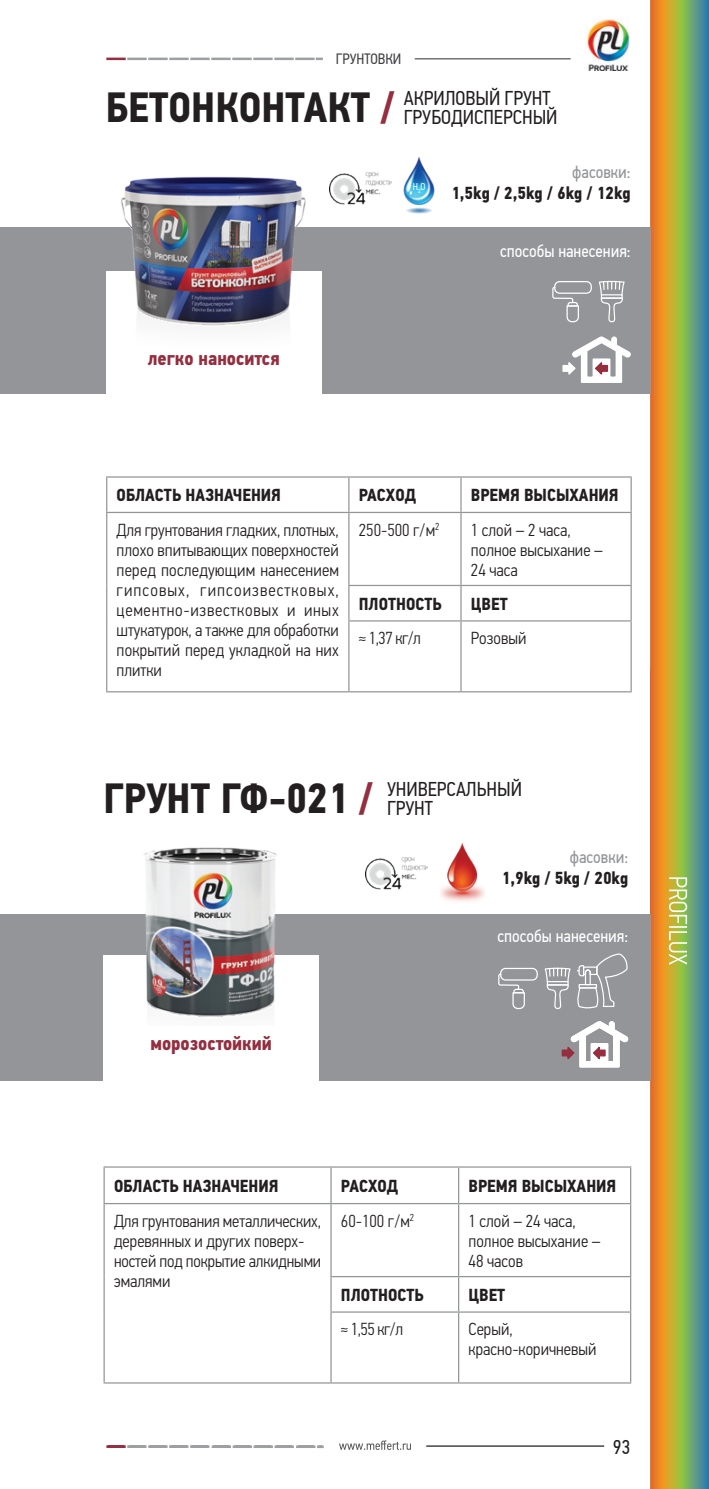
<style>
.page{position:relative;width:709px;height:1489px;background:#fff}
.page>*{position:absolute;margin:0;border:0;box-sizing:border-box;transform-origin:0 0}
.t1{font:20px/18.5px "PF Din Text Cond Pro";color:#231f20}
.t2{font:700 20px "PF Din Text Cond Pro";color:#952e3f}
.t3{font:300 17.5px/20px "PF Din Text Cond Pro";color:#231f20}
.t4{font:700 17.5px "PF Din Text Cond Pro";color:#231f20}
.t5{font:17.5px "PF Din Text Cond Pro";color:#fff}
.t6{font:17.5px "PF Din Text Cond Pro";color:#939598}
.t7{font:15px "PF Din Text Cond Pro";color:#414042}
.t8{font:10px "PF Din Text Cond Pro";color:#fff}
.s1{font-weight:700;font-size:42.5px}
.s2{font-weight:700;font-size:42.5px;color:#952e3f}
</style>
<div class="page">
<svg style="left:339px;top:1440px;width:72px;height:9px"></svg>
<hr style="left:426px;top:1445px;width:178px;height:1px;background:#231f20">
<svg style="left:108px;top:1445px;width:214px;height:2px"></svg>
<svg style="left:650px;top:0;width:59px;height:1488px;background:#9b9c54"></svg>
<svg style="left:650px;top:638px;width:57px;height:372px;background:#a29f54"></svg>
<div style="left:0;top:227px;width:650px;height:166px;background:#939598"></div>
<div style="left:0;top:914px;width:650px;height:167px;background:#939598"></div>
<img style="left:403px;top:156px;width:32px;height:58px">
<div style="left:106px;top:271px;width:216px;height:126px;background:#fff"></div>
<hr style="left:106px;top:476px;width:243px;height:1px;background:#939598">
<hr style="left:106px;top:477px;width:1px;height:35px;background:#939598">
<hr style="left:349px;top:476px;width:112px;height:1px;background:#939598">
<hr style="left:348px;top:477px;width:1px;height:35px;background:#939598">
<hr style="left:461px;top:476px;width:170px;height:1px;background:#939598">
<hr style="left:460px;top:477px;width:1px;height:35px;background:#939598">
<hr style="left:630px;top:477px;width:1px;height:35px;background:#939598">
<hr style="left:106px;top:512px;width:243px;height:1px;background:#939598">
<hr style="left:106px;top:513px;width:1px;height:72px;background:#939598">
<hr style="left:106px;top:585px;width:1px;height:36px;background:#939598">
<hr style="left:106px;top:621px;width:1px;height:70px;background:#939598">
<hr style="left:106px;top:691px;width:243px;height:1px;background:#939598">
<hr style="left:349px;top:512px;width:112px;height:1px;background:#939598">
<hr style="left:348px;top:513px;width:1px;height:72px;background:#939598">
<hr style="left:461px;top:512px;width:170px;height:1px;background:#939598">
<hr style="left:460px;top:513px;width:1px;height:72px;background:#939598">
<hr style="left:630px;top:513px;width:1px;height:72px;background:#939598">
<hr style="left:348px;top:585px;width:113px;height:1px;background:#939598">
<hr style="left:348px;top:586px;width:1px;height:34px;background:#939598">
<hr style="left:461px;top:585px;width:170px;height:1px;background:#939598">
<hr style="left:460px;top:586px;width:1px;height:34px;background:#939598">
<hr style="left:630px;top:586px;width:1px;height:34px;background:#939598">
<hr style="left:348px;top:620px;width:113px;height:1px;background:#939598">
<hr style="left:348px;top:621px;width:1px;height:70px;background:#939598">
<hr style="left:461px;top:620px;width:170px;height:1px;background:#939598">
<hr style="left:460px;top:621px;width:1px;height:70px;background:#939598">
<hr style="left:630px;top:621px;width:1px;height:70px;background:#939598">
<hr style="left:349px;top:691px;width:112px;height:1px;background:#939598">
<hr style="left:461px;top:691px;width:170px;height:1px;background:#939598">
<svg style="left:562px;top:336px;width:68px;height:47px"></svg>
<img style="left:121px;top:176px;width:185px;height:150px">
<div style="left:554px;top:281px;width:38px;height:13px;border:1px solid #fff;border-radius:5px"></div>
<svg style="left:552px;top:286px;width:27px;height:37px"></svg>
<svg style="left:598px;top:280px;width:27px;height:43px"></svg>
<div style="left:103px;top:955px;width:216px;height:126px;background:#fff"></div>
<img style="left:366px;top:857px;width:61px;height:33px">
<div style="left:500px;top:967px;width:38px;height:13px;border:1px solid #fff;border-radius:5px"></div>
<svg style="left:498px;top:972px;width:27px;height:37px"></svg>
<svg style="left:544px;top:953px;width:84px;height:56px"></svg>
<div style="left:578px;top:983px;width:19px;height:5px;border:1px solid #fff"></div>
<hr style="left:103px;top:1166px;width:228px;height:1px;background:#939598">
<hr style="left:103px;top:1167px;width:2px;height:35px;background:#939598">
<hr style="left:331px;top:1166px;width:127px;height:1px;background:#939598">
<hr style="left:330px;top:1167px;width:2px;height:35px;background:#939598">
<hr style="left:458px;top:1166px;width:173px;height:1px;background:#939598">
<hr style="left:458px;top:1167px;width:1px;height:35px;background:#939598">
<hr style="left:630px;top:1167px;width:1px;height:35px;background:#939598">
<hr style="left:103px;top:1202px;width:228px;height:2px;background:#939598">
<hr style="left:103px;top:1204px;width:2px;height:72px;background:#939598">
<hr style="left:103px;top:1276px;width:2px;height:35px;background:#939598">
<hr style="left:103px;top:1311px;width:2px;height:71px;background:#939598">
<hr style="left:103px;top:1382px;width:228px;height:1px;background:#939598">
<hr style="left:331px;top:1202px;width:127px;height:2px;background:#939598">
<hr style="left:330px;top:1204px;width:2px;height:71px;background:#939598">
<hr style="left:458px;top:1202px;width:173px;height:2px;background:#939598">
<hr style="left:458px;top:1204px;width:1px;height:71px;background:#939598">
<hr style="left:630px;top:1204px;width:1px;height:71px;background:#939598">
<hr style="left:330px;top:1275px;width:128px;height:2px;background:#939598">
<hr style="left:330px;top:1277px;width:2px;height:34px;background:#939598">
<hr style="left:458px;top:1275px;width:173px;height:2px;background:#939598">
<hr style="left:458px;top:1277px;width:1px;height:34px;background:#939598">
<hr style="left:630px;top:1277px;width:1px;height:34px;background:#939598">
<hr style="left:330px;top:1311px;width:128px;height:1px;background:#939598">
<hr style="left:330px;top:1312px;width:2px;height:70px;background:#939598">
<hr style="left:458px;top:1311px;width:173px;height:1px;background:#939598">
<hr style="left:458px;top:1312px;width:1px;height:70px;background:#939598">
<hr style="left:630px;top:1312px;width:1px;height:70px;background:#939598">
<hr style="left:331px;top:1382px;width:127px;height:1px;background:#939598">
<hr style="left:458px;top:1382px;width:173px;height:1px;background:#939598">
<img style="left:144px;top:847px;width:133px;height:170px">
<svg style="left:561px;top:1021px;width:67px;height:46px"></svg>
<img style="left:440px;top:842px;width:44px;height:60px">
<img style="left:585px;top:19px;width:45px;height:51px">
<hr style="left:415px;top:58px;width:155px;height:1px;background:#57585a">
<hr style="left:127px;top:58px;width:20px;height:2px;background:#9c9ea0">
<hr style="left:106px;top:58px;width:20px;height:2px;background:#982e43">
<hr style="left:169px;top:58px;width:20px;height:2px;background:#9d9fa1">
<hr style="left:211px;top:58px;width:20px;height:2px;background:#9d9fa1">
<hr style="left:253px;top:58px;width:20px;height:2px;background:#9d9fa1">
<hr style="left:274px;top:58px;width:20px;height:2px;background:#9d9fa1">
<svg style="left:295px;top:58px;width:28px;height:2px"></svg>
<hr style="left:148px;top:58px;width:20px;height:2px;background:#9d9fa1">
<hr style="left:190px;top:58px;width:20px;height:2px;background:#9d9fa1">
<hr style="left:232px;top:58px;width:20px;height:2px;background:#9d9fa1">
<img style="left:329px;top:172px;width:62px;height:33px">
<p class="t7" style="left:336px;top:50px;width:67px">ГРУНТОВКИ</p>
<p class="t1" style="left:404px;top:89px;width:155px;text-indent:-297px"><span class="s1">БЕТОНКОНТАКТ</span> <span class="s2">/</span> АКРИЛОВЫЙ ГРУНТ<br>ГРУБОДИСПЕРСНЫЙ</p>
<p class="t2" style="left:148px;top:346px;width:133px">легко наносится</p>
<p class="t8" style="left:413px;top:181px;width:14px">H<sub>2</sub>O</p>
<p class="t6" style="left:572px;top:162px;width:60px">фасовки:</p>
<p class="t4" style="left:451px;top:183px;width:181px">1,5kg / 2,5kg / 6kg / 12kg</p>
<p class="t5" style="left:500px;top:240px;width:132px">способы нанесения:</p>
<p class="t4" style="left:117px;top:484px;width:166px">ОБЛАСТЬ НАЗНАЧЕНИЯ</p>
<p class="t4" style="left:359px;top:484px;width:59px">РАСХОД</p>
<p class="t4" style="left:471px;top:484px;width:149px">ВРЕМЯ ВЫСЫХАНИЯ</p>
<p class="t3" style="left:117px;top:519px;width:224px;text-align:justify">Для грунтования гладких, плотных, плохо впитывающих поверхностей перед последующим нанесением гипсовых, гипсоизвестковых, цементно-известковых и иных штукатурок, а также для обработки покрытий перед укладкой на них плитки</p>
<p class="t3" style="left:359px;top:519px;width:82px">250-500 г/м<sup>2</sup></p>
<p class="t3" style="left:471px;top:519px;width:133px">1 слой – 2 часа, полное высыхание –<br>24 часа</p>
<p class="t4" style="left:359px;top:593px;width:84px">ПЛОТНОСТЬ</p>
<p class="t4" style="left:471px;top:593px;width:38px">ЦВЕТ</p>
<p class="t3" style="left:359px;top:628px;width:64px">≈ 1,37 кг/л</p>
<p class="t3" style="left:471px;top:628px;width:57px">Розовый</p>
<p class="t1" style="left:387px;top:780px;width:136px;text-indent:-283px"><span class="s1">ГРУНТ ГФ-021</span> <span class="s2">/</span> УНИВЕРСАЛЬНЫЙ<br>ГРУНТ</p>
<p class="t6" style="left:570px;top:847px;width:60px">фасовки:</p>
<p class="t4" style="left:502px;top:867px;width:128px">1,9kg / 5kg / 20kg</p>
<p class="t2" style="left:150px;top:1031px;width:123px">морозостойкий</p>
<p class="t5" style="left:497px;top:925px;width:132px">способы нанесения:</p>
<p class="t4" style="left:114px;top:1175px;width:166px">ОБЛАСТЬ НАЗНАЧЕНИЯ</p>
<p class="t4" style="left:341px;top:1175px;width:59px">РАСХОД</p>
<p class="t4" style="left:468px;top:1175px;width:149px">ВРЕМЯ ВЫСЫХАНИЯ</p>
<p class="t3" style="left:114px;top:1210px;width:209px">Для грунтования металлических, деревянных и других поверх&shy;ностей под покрытие алкидными эмалями</p>
<p class="t3" style="left:341px;top:1210px;width:75px">60-100 г/м<sup>2</sup></p>
<p class="t3" style="left:468px;top:1210px;width:133px">1 слой – 24 часа, полное высыхание –<br>48 часов</p>
<p class="t4" style="left:341px;top:1284px;width:84px">ПЛОТНОСТЬ</p>
<p class="t4" style="left:468px;top:1284px;width:38px">ЦВЕТ</p>
<p class="t3" style="left:341px;top:1318px;width:64px">≈ 1,55 кг/л</p>
<p class="t3" style="left:468px;top:1318px;width:129px">Серый, красно-коричневый</p>
<p class="t1" style="left:613px;top:1437px;width:19px">93</p>
</div>
